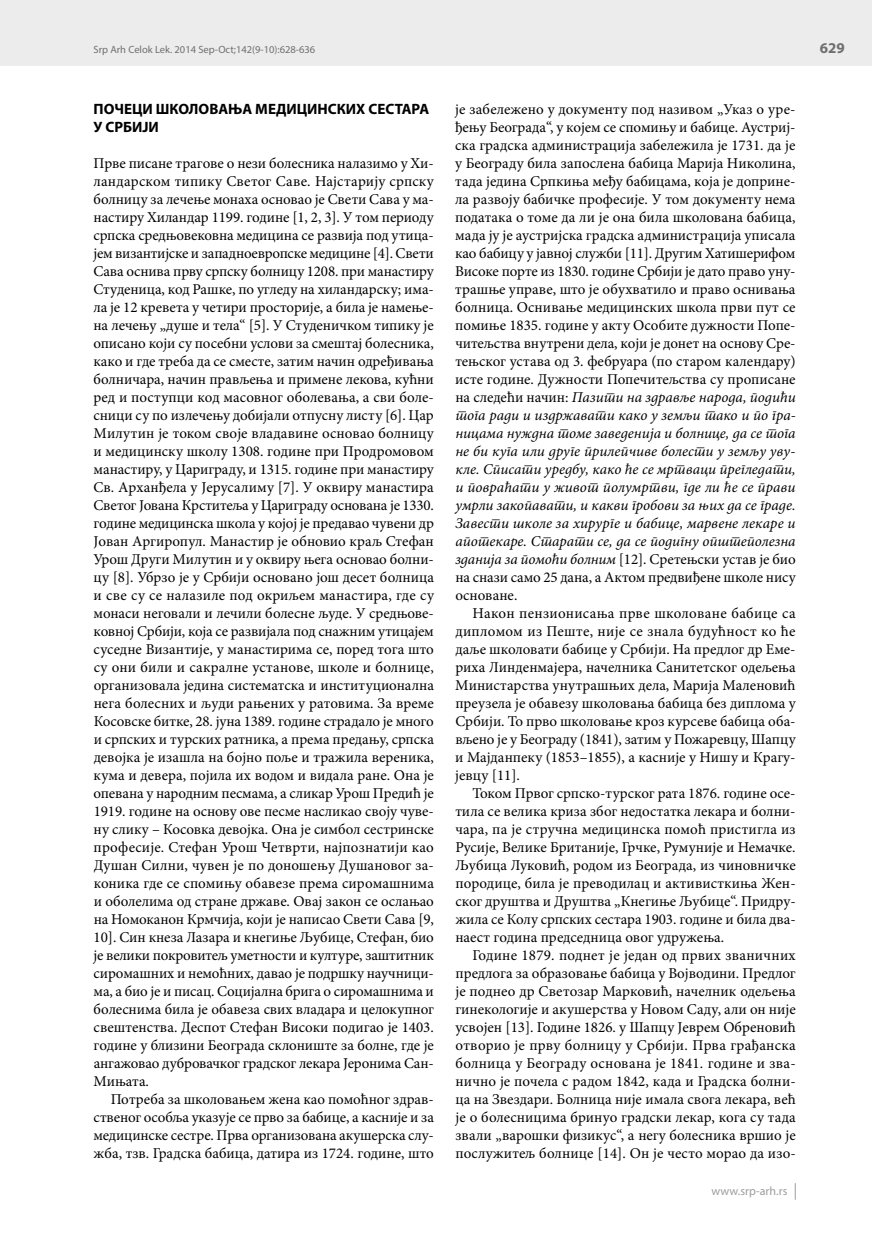
<style>
.page{position:relative;width:872px;height:1234px;background:#fff}
.page>*{position:absolute;margin:0;border:0;box-sizing:border-box;transform-origin:0 0}
.t1{font:15px/18px "Minion Pro";letter-spacing:-.005em;color:#000;text-align:justify}
.t2{font:700 15px/18px "Myriad Pro";color:#000}
.t3{font:700 15px "Myriad Pro";color:#6f6f6e}
.t4{font:12px "Myriad Pro";letter-spacing:.005em;color:#9c9d9d}
.t5{font:10.5px "Myriad Pro";color:#6f6f6e}
.s1{font-style:italic}
</style>
<div class="page">
<div style="left:0;top:0;width:872px;height:66px;background:#ececed"></div>
<svg style="left:795px;top:1183px;width:1px;height:16px"></svg>
<p class="t5" style="left:94px;top:43px;width:223px">Srp Arh Celok Lek. 2014 Sep-Oct;142(9-10):628-636</p>
<p class="t3" style="left:820px;top:38px;width:26px">629</p>
<p class="t2" style="left:94px;top:99px;width:337px">ПОЧЕЦИ ШКОЛОВАЊА МЕДИЦИНСКИХ СЕСТАРА<br>У СРБИЈИ</p>
<p class="t1" style="left:93px;top:154px;width:342px;text-align:left">Прве писане трагове о нези болесника налазимо у Хи&shy;ландарском типику Светог Саве. Најстарију српску болницу за лечење монаха основао је Свети Сава у ма&shy;настиру Хиландар 1199. године [1, 2, 3]. У том периоду српска средњовековна медицина се развија под утица&shy;јем византијске и западноевропске медицине [4]. Свети Сава оснива прву српску болницу 1208. при манастиру Студеница, код Рашке, по угледу на хиландарску; има&shy;ла је 12 кревета у четири просторије, а била је намење&shy;на лечењу „душе и тела“ [5]. У Студеничком типику је описано који су посебни услови за смештај болесника, како и где треба да се сместе, затим начин одређивања болничара, начин прављења и примене лекова, кућни ред и поступци код масовног оболевања, а сви боле&shy;сници су по излечењу добијали отпусну листу [6]. Цар Милутин је током своје владавине основао болницу и медицинску школу 1308. године при Продромовом манастиру, у Цариграду, и 1315. године при манастиру Св. Арханђела у Јерусалиму [7]. У оквиру манастира Светог Јована Крститеља у Цариграду основана је 1330. године медицинска школа у којој је предавао чувени др Јован Аргиропул. Манастир је обновио краљ Стефан Урош Други Милутин и у оквиру њега основао болни&shy;цу [8]. Убрзо је у Србији основано још десет болница и све су се налазиле под окриљем манастира, где су монаси неговали и лечили болесне људе. У средњове&shy;ковној Србији, која се развијала под снажним утицајем суседне Византије, у манастирима се, поред тога што су они били и сакралне установе, школе и болнице, организовала једина систематска и институционална нега болесних и људи рањених у ратовима. За време Косовске битке, 28. јуна 1389. године страдало је много и српских и турских ратника, а према предању, српска девојка је изашла на бојно поље и тражила вереника, кума и девера, појила их водом и видала ране. Она је опевана у народним песмама, а сликар Урош Предић је 1919. године на основу ове песме насликао своју чуве&shy;ну слику – Косовка девојка. Она је симбол сестринске професије. Стефан Урош Четврти, најпознатији као Душан Силни, чувен је по доношењу Душановог за&shy;коника где се спомињу обавезе према сиромашнима и оболелима од стране државе. Овај закон се ослањао на Номоканон Крмчија, који је написао Свети Сава [9, 10]. Син кнеза Лазара и кнегиње Љубице, Стефан, био је велики покровитељ уметности и културе, заштитник сиромашних и немоћних, давао је подршку научници&shy;ма, а био је и писац. Социјална брига о сиромашнима и болеснима била је обавеза свих владара и целокупног свештенства. Деспот Стефан Високи подигао је 1403. године у близини Београда склониште за болне, где је ангажовао дубровачког градског лекара Јеронима Сан-Мињата.</p>
<p class="t1" style="left:94px;top:1090px;width:342px;text-indent:17px">Потреба за школовањем жена као помоћног здрав&shy;ственог особља указује се прво за бабице, а касније и за медицинске сестре. Прва организована акушерска слу&shy;жба, тзв. Градска бабица, датира из 1724. године, што</p>
<p class="t1" style="left:455px;top:100px;width:342px;text-align:left">је забележено у документу под називом „Указ о уре&shy;ђењу Београда“, у којем се спомињу и бабице. Аустриј&shy;ска градска администрација забележила је 1731. да је у Београду била запослена бабица Марија Николина, тада једина Српкиња међу бабицама, која је доприне&shy;ла развоју бабичке професије. У том документу нема података о томе да ли је она била школована бабица, мада ју је аустријска градска администрација уписала као бабицу у јавној служби [11]. Другим Хатишерифом Високе порте из 1830. године Србији је дато право уну&shy;трашње управе, што је обухватило и право оснивања болница. Оснивање медицинских школа први пут се помиње 1835. године у акту Особите дужности Попе&shy;читељства внутрени дела, који је донет на основу Сре&shy;тењског устава од 3. фебруара (по старом календару) исте године. Дужности Попечитељства су прописане на следећи начин: <span class="s1">Пазити на здравље народа, подићи тога ради и издржавати како у земљи тако и по гра&shy;ницама нуждна томе заведенија и болнице, да се тога не би куга или друге прилепчиве болести у земљу уву&shy;кле. Списати уредбу, како ће се мртваци прегледати, и повраћати у живот полумртви, где ли ће се прави умрли закопавати, и какви гробови за њих да се граде.<br>Завести школе за хирурге и бабице, марвене лекаре и апотекаре. Старати се, да се подигну општеполезна зданија за помоћи болним</span> [12]. Сретењски устав је био на снази само 25 дана, а Актом предвиђене школе нису основане.</p>
<p class="t1" style="left:455px;top:604px;width:342px;text-indent:17px">Након пензионисања прве школоване бабице са дипломом из Пеште, није се знала будућност ко ће даље школовати бабице у Србији. На предлог др Еме&shy;риха Линденмајера, начелника Санитетског одељења Министарства унутрашњих дела, Марија Маленовић преузела је обавезу школовања бабица без диплома у Србији. То прво школовање кроз курсеве бабица оба&shy;вљено је у Београду (1841), затим у Пожаревцу, Шапцу и Мајданпеку (1853–1855), а касније у Нишу и Крагу&shy;јевцу [11].</p>
<p class="t1" style="left:455px;top:784px;width:342px;text-indent:17px">Током Првог српско-турског рата 1876. године осе&shy;тила се велика криза због недостатка лекара и болни&shy;чара, па је стручна медицинска помоћ пристигла из Русије, Велике Британије, Грчке, Румуније и Немачке.<br>Љубица Луковић, родом из Београда, из чиновничке породице, била је преводилац и активисткиња Жен&shy;ског друштва и Друштва „Кнегиње Љубице“. Придру&shy;жила се Колу српских сестара 1903. године и била два&shy;наест година председница овог удружења.</p>
<p class="t1" style="left:455px;top:946px;width:342px;text-indent:17px">Године 1879. поднет је један од првих званичних предлога за образовање бабица у Војводини. Предлог је поднео др Светозар Марковић, начелник одељења гинекологије и акушерства у Новом Саду, али он није усвојен [13]. Године 1826. у Шапцу Јеврем Обреновић отворио је прву болницу у Србији. Прва грађанска болница у Београду основана је 1841. године и зва&shy;нично је почела с радом 1842, када и Градска болни&shy;ца на Звездари. Болница није имала свога лекара, већ је о болесницима бринуо градски лекар, кога су тада звали „варошки физикус“, а негу болесника вршио је послужитељ болнице [14]. Он је често морао да изо-</p>
<p class="t4" style="left:711px;top:1183px;width:77px">www.srp-arh.rs</p>
</div>
